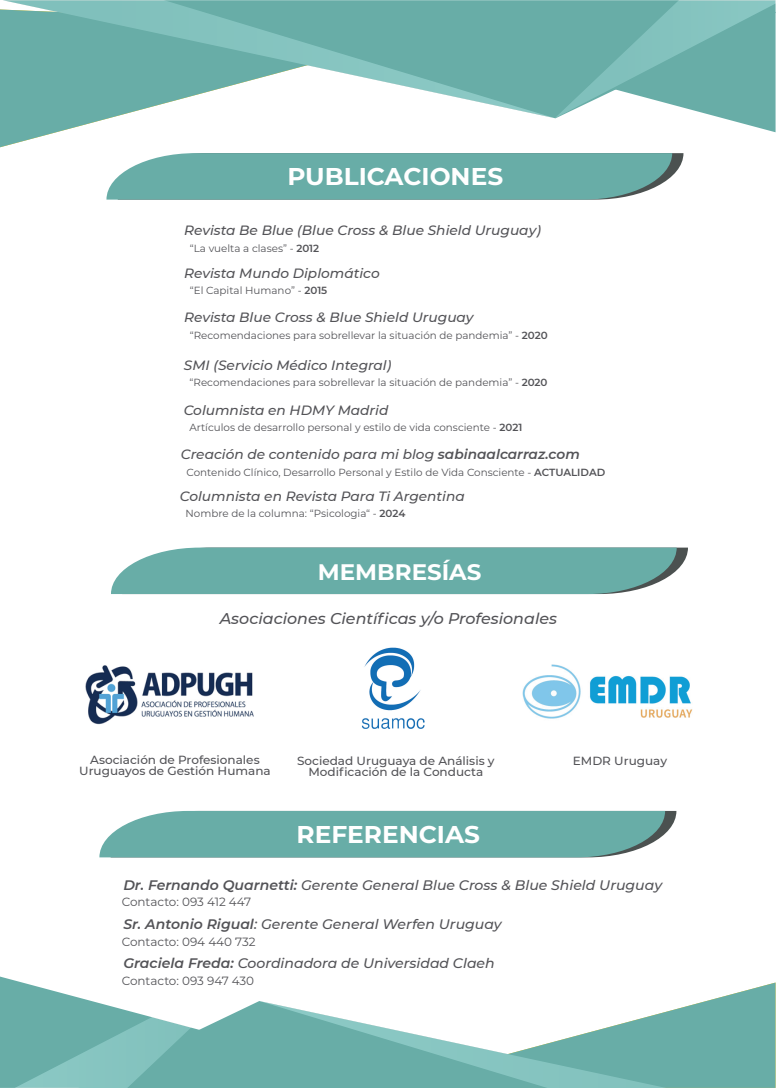
<style>
.page{position:relative;width:776px;height:1088px;background:#fff}
.page>*{position:absolute;margin:0;border:0;box-sizing:border-box;transform-origin:0 0}
.t1{font:700 24.25px "Montserrat";color:#fff}
.t2{font:700 22.5px "Montserrat";color:#fff}
.t3{font:italic 500 15.5px "Montserrat";color:#535357}
.t4{font:italic 500 13.75px "Montserrat";color:#535357}
.t5{font:italic 500 13.5px "Montserrat";color:#535357}
.t6{font:12px "Montserrat";color:#535357}
.t7{font:500 11.75px/11.2px "Montserrat";color:#535357;text-align:center}
.t8{font:10.38px "Montserrat";color:#535357}
.s1{font-weight:600}
</style>
<div class="page">
<svg style="left:0;top:118px;width:110px;height:29px"></svg>
<svg style="left:554px;top:118px;width:221px;height:14px"></svg>
<svg style="left:0;top:0;width:554px;height:118px"></svg>
<svg style="left:554px;top:0;width:221px;height:118px;background:#7cb9b4"></svg>
<svg style="left:706px;top:982px;width:69px;height:19px"></svg>
<svg style="left:262px;top:1001px;width:513px;height:87px"></svg>
<svg style="left:0;top:976px;width:262px;height:112px"></svg>
<svg style="left:106px;top:153px;width:577px;height:47px;background:#71b0ab"></svg>
<svg style="left:111px;top:547px;width:576px;height:47px;background:#72b0ab"></svg>
<img style="left:85px;top:665px;width:169px;height:60px">
<img style="left:361px;top:647px;width:64px;height:82px">
<svg style="left:99px;top:811px;width:577px;height:46px;background:#71b0ab"></svg>
<img style="left:522px;top:664px;width:171px;height:55px">
<h1 class="t1" style="left:287px;top:159px;width:217px">PUBLICACIONES</h1>
<h3 class="t5" style="left:184px;top:221px;width:358px">Revista Be Blue (Blue Cross &amp; Blue Shield Uruguay)</h3>
<p class="t8" style="left:190px;top:241px;width:131px">“La vuelta a clases” - <span class="s1">2012</span></p>
<h3 class="t5" style="left:184px;top:263px;width:197px">Revista Mundo Diplomático</h3>
<p class="t8" style="left:190px;top:284px;width:139px">“El Capital Humano” - <span class="s1">2015</span></p>
<h3 class="t5" style="left:184px;top:308px;width:291px">Revista Blue Cross &amp; Blue Shield Uruguay</h3>
<p class="t8" style="left:190px;top:328px;width:359px">“Recomendaciones para sobrellevar la situación de pandemia” - <span class="s1">2020</span></p>
<h3 class="t5" style="left:184px;top:355px;width:209px">SMI (Servicio Médico Integral)</h3>
<p class="t8" style="left:189px;top:376px;width:359px">“Recomendaciones para sobrellevar la situación de pandemia” - <span class="s1">2020</span></p>
<h3 class="t5" style="left:184px;top:400px;width:206px">Columnista en HDMY Madrid</h3>
<p class="t8" style="left:189px;top:421px;width:334px">Artículos de desarrollo personal y estilo de vida consciente - <span class="s1">2021</span></p>
<h3 class="t5" style="left:181px;top:445px;width:400px">Creación de contenido para mi blog <span class="s1">sabinaalcarraz.com</span></h3>
<p class="t8" style="left:186px;top:465px;width:420px">Contenido Clínico, Desarrollo Personal y Estilo de Vida Consciente - <span class="s1">ACTUALIDAD</span></p>
<h3 class="t5" style="left:180px;top:486px;width:286px">Columnista en Revista Para Ti Argentina</h3>
<p class="t8" style="left:185px;top:506px;width:221px">Nombre de la columna: “Psicologia“ - <span class="s1">2024</span></p>
<h2 class="t2" style="left:318px;top:556px;width:165px">MEMBRESÍAS</h2>
<h3 class="t3" style="left:220px;top:608px;width:339px">Asociaciones Científicas y/o Profesionales</h3>
<p class="t7" style="left:79px;top:753px;width:193px">Asociación de Profesionales<br>Uruguayos de Gestión Humana</p>
<p class="t7" style="left:297px;top:755px;width:199px">Sociedad Uruguaya de Análisis y<br>Modificación de la Conducta</p>
<p class="t7" style="left:572px;top:755px;width:96px">EMDR Uruguay</p>
<h1 class="t1" style="left:296px;top:817px;width:185px">REFERENCIAS</h1>
<h3 class="t4" style="left:123px;top:875px;width:540px"><span class="s1">Dr. Fernando Quarnetti:</span> Gerente General Blue Cross &amp; Blue Shield Uruguay</h3>
<p class="t6" style="left:122px;top:894px;width:131px">Contacto: 093 412 447</p>
<h3 class="t4" style="left:123px;top:915px;width:380px"><span class="s1">Sr. Antonio Rigual</span>: Gerente General Werfen Uruguay</h3>
<p class="t6" style="left:122px;top:933px;width:135px">Contacto: 094 440 732</p>
<h3 class="t4" style="left:123px;top:953px;width:373px"><span class="s1">Graciela Freda:</span> Coordinadora de Universidad Claeh</h3>
<p class="t6" style="left:122px;top:972px;width:134px">Contacto: 093 947 430</p>
</div>
